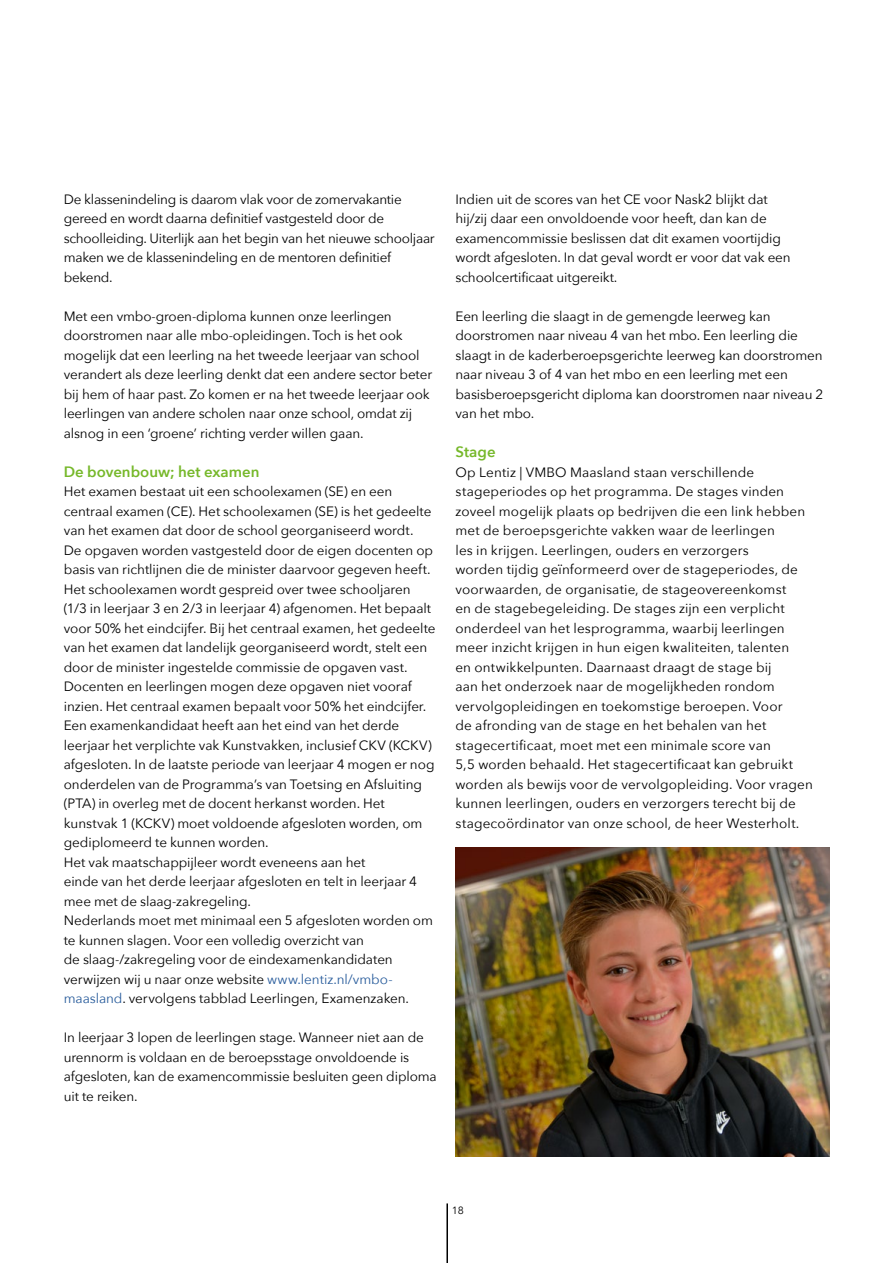
<style>
.page{position:relative;width:893px;height:1263px;background:#fff}
.page>*{position:absolute;margin:0;border:0;box-sizing:border-box;transform-origin:0 0}
.t1{font:600 15px "Avenir Next";color:#76b82a}
.t2{font:13.5px/19.5px "Avenir Next";letter-spacing:-.005em;color:#000}
.t3{font:10.5px "Avenir Next";color:#000}
.s1{color:#275b9b}
</style>
<div class="page">
<hr style="left:446px;top:1203px;width:2px;height:60px;background:#000">
<img style="left:455px;top:847px;width:374px;height:310px">
<p class="t2" style="left:64px;top:189px;width:373px">De klassenindeling is daarom vlak voor de zomervakantie gereed en wordt daarna definitief vastgesteld door de schoolleiding. Uiterlijk aan het begin van het nieuwe schooljaar maken we de klassenindeling en de mentoren definitief bekend.</p>
<p class="t2" style="left:64px;top:306px;width:370px">Met een vmbo-groen-diploma kunnen onze leerlingen doorstromen naar alle mbo-opleidingen. Toch is het ook mogelijk dat een leerling na het tweede leerjaar van school verandert als deze leerling denkt dat een andere sector beter bij hem of haar past. Zo komen er na het tweede leerjaar ook leerlingen van andere scholen naar onze school, omdat zij alsnog in een ‘groene’ richting verder willen gaan.</p>
<p class="t1" style="left:64px;top:459px;width:197px">De bovenbouw; het examen</p>
<p class="t2" style="left:64px;top:481px;width:373px">Het examen bestaat uit een schoolexamen (SE) en een centraal examen (CE). Het schoolexamen (SE) is het gedeelte van het examen dat door de school georganiseerd wordt.<br>De opgaven worden vastgesteld door de eigen docenten op basis van richtlijnen die de minister daarvoor gegeven heeft.<br>Het schoolexamen wordt gespreid over twee schooljaren (1/3 in leerjaar 3 en 2/3 in leerjaar 4) afgenomen. Het bepaalt voor 50% het eindcijfer. Bij het centraal examen, het gedeelte van het examen dat landelijk georganiseerd wordt, stelt een door de minister ingestelde commissie de opgaven vast.<br>Docenten en leerlingen mogen deze opgaven niet vooraf inzien. Het centraal examen bepaalt voor 50% het eindcijfer.<br>Een examenkandidaat heeft aan het eind van het derde leerjaar het verplichte vak Kunstvakken, inclusief CKV (KCKV) afgesloten. In de laatste periode van leerjaar 4 mogen er nog onderdelen van de Programma’s van Toetsing en Afsluiting (PTA) in overleg met de docent herkanst worden. Het kunstvak 1 (KCKV) moet voldoende afgesloten worden, om gediplomeerd te kunnen worden.<br>Het vak maatschappijleer wordt eveneens aan het<br>einde van het derde leerjaar afgesloten en telt in leerjaar 4 mee met de slaag-zakregeling.<br>Nederlands moet met minimaal een 5 afgesloten worden om te kunnen slagen. Voor een volledig overzicht van<br>de slaag-/zakregeling voor de eindexamenkandidaten verwijzen wij u naar onze website <span class="s1">www.lentiz.nl/vmbo&shy;maasland</span>. vervolgens tabblad Leerlingen, Examenzaken.</p>
<p class="t2" style="left:64px;top:1027px;width:375px">In leerjaar 3 lopen de leerlingen stage. Wanneer niet aan de urennorm is voldaan en de beroepsstage onvoldoende is afgesloten, kan de examencommissie besluiten geen diploma uit te reiken.</p>
<p class="t2" style="left:455px;top:189px;width:337px">Indien uit de scores van het CE voor Nask2 blijkt dat hij/zij daar een onvoldoende voor heeft, dan kan de examencommissie beslissen dat dit examen voortijdig wordt afgesloten. In dat geval wordt er voor dat vak een schoolcertificaat uitgereikt.</p>
<p class="t2" style="left:455px;top:306px;width:369px">Een leerling die slaagt in de gemengde leerweg kan doorstromen naar niveau 4 van het mbo. Een leerling die slaagt in de kaderberoepsgerichte leerweg kan doorstromen naar niveau 3 of 4 van het mbo en een leerling met een basisberoepsgericht diploma kan doorstromen naar niveau 2 van het mbo.</p>
<p class="t1" style="left:455px;top:439px;width:42px">Stage</p>
<p class="t2" style="left:455px;top:462px;width:359px">Op Lentiz | VMBO Maasland staan verschillende stageperiodes op het programma. De stages vinden zoveel mogelijk plaats op bedrijven die een link hebben met de beroepsgerichte vakken waar de leerlingen<br>les in krijgen. Leerlingen, ouders en verzorgers<br>worden tijdig geïnformeerd over de stageperiodes, de voorwaarden, de organisatie, de stageovereenkomst<br>en de stagebegeleiding. De stages zijn een verplicht onderdeel van het lesprogramma, waarbij leerlingen meer inzicht krijgen in hun eigen kwaliteiten, talenten<br>en ontwikkelpunten. Daarnaast draagt de stage bij<br>aan het onderzoek naar de mogelijkheden rondom vervolgopleidingen en toekomstige beroepen. Voor<br>de afronding van de stage en het behalen van het stagecertificaat, moet met een minimale score van<br>5,5 worden behaald. Het stagecertificaat kan gebruikt worden als bewijs voor de vervolgopleiding. Voor vragen kunnen leerlingen, ouders en verzorgers terecht bij de stagecoördinator van onze school, de heer Westerholt.</p>
<p class="t3" style="left:452px;top:1201px;width:14px">18</p>
</div>
